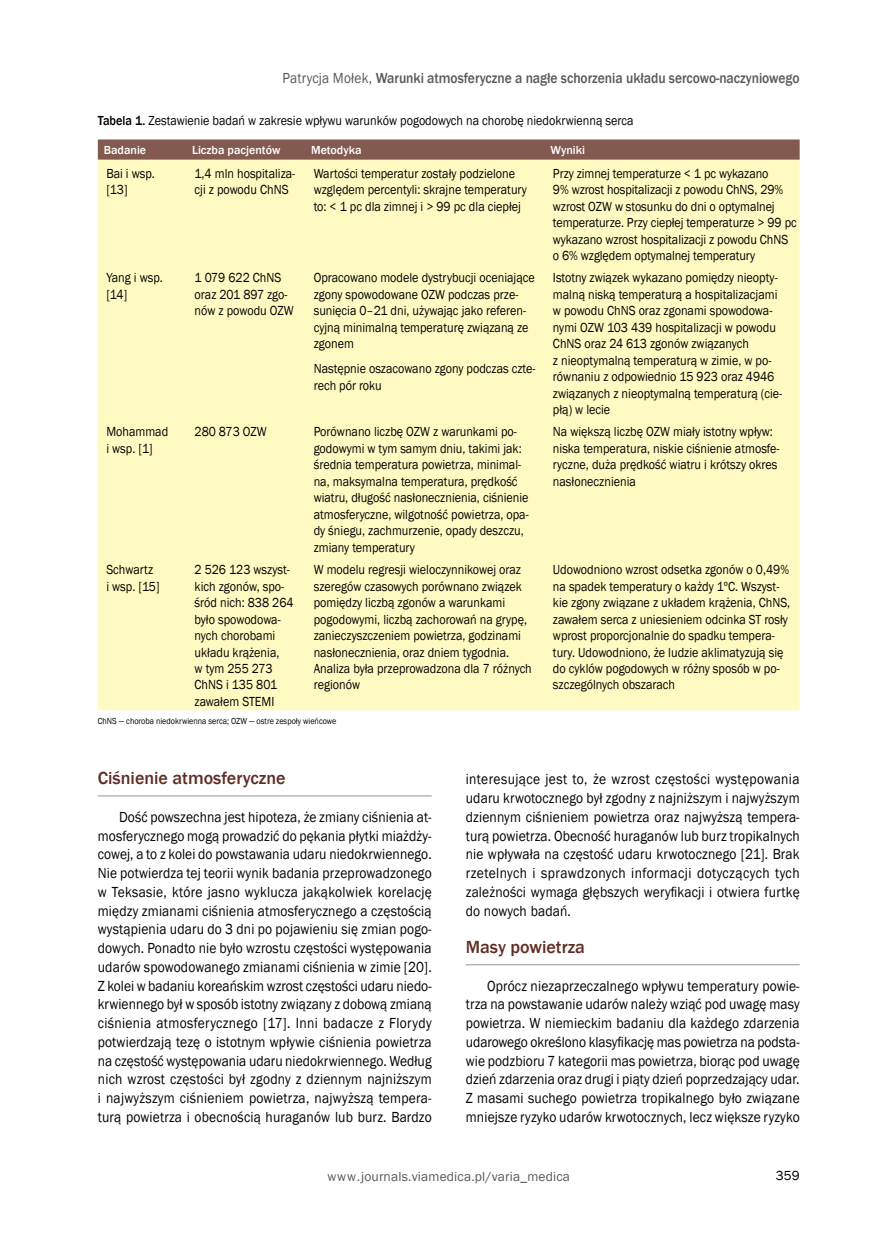
<style>
.page{position:relative;width:872px;height:1234px;background:#fff}
.page>*{position:absolute;margin:0;border:0;box-sizing:border-box;transform-origin:0 0}
.t1{font:500 18px "Franklin Gothic";color:#5f2d25}
.t2{font:15px/18.8px "Franklin Gothic";letter-spacing:.01em;color:#000;text-align:justify;scale:.9 1}
.t3{font:500 15px "Franklin Gothic";letter-spacing:-.005em;color:#58595b;scale:.9 1}
.t4{font:13.5px/16.5px "Franklin Gothic";color:#000;scale:.9 1}
.t5{font:13.5px "Franklin Gothic";letter-spacing:.01em;color:#58595b}
.t6{font:13.5px "Franklin Gothic";color:#000}
.t7{font:500 12px "Franklin Gothic";color:#fff}
.t8{font:9px "Franklin Gothic";color:#000;scale:.9 1}
.s1{font-weight:400}
.s2{font-weight:500}
</style>
<div class="page">
<hr style="left:98px;top:795px;width:334px;height:1px;background:#939598">
<hr style="left:466px;top:964px;width:333px;height:1px;background:#939598">
<svg style="left:98px;top:139px;width:701px;height:21px;background:#876055"></svg>
<div style="left:98px;top:160px;width:701px;height:550px;background:#fffac2"></div>
<p class="t3" style="left:282px;top:69px;width:576px"><span class="s1">Patrycja Mołek,</span> Warunki atmosferyczne a nagłe schorzenia układu sercowo-naczyniowego</p>
<p class="t4" style="left:98px;top:112px;width:596px"><span class="s2">Tabela 1.</span> Zestawienie badań w zakresie wpływu warunków pogodowych na chorobę niedokrwienną serca</p>
<p class="t7" style="left:104px;top:142px;width:44px">Badanie</p>
<p class="t7" style="left:192px;top:142px;width:90px">Liczba pacjentów</p>
<p class="t7" style="left:311px;top:142px;width:52px">Metodyka</p>
<p class="t7" style="left:550px;top:142px;width:36px">Wyniki</p>
<p class="t4" style="left:106px;top:165px;width:56px">Bai i wsp. [13]</p>
<p class="t4" style="left:195px;top:165px;width:113px">1,4 mln hospitaliza&shy;cji z powodu ChNS</p>
<p class="t4" style="left:314px;top:165px;width:238px">Wartości temperatur zostały podzielone względem percentyli: skrajne temperatury to: &lt; 1 pc dla zimnej i &gt; 99 pc dla ciepłej</p>
<p class="t4" style="left:553px;top:165px;width:272px">Przy zimnej temperaturze &lt; 1 pc wykazano<br>9% wzrost hospitalizacji z powodu ChNS, 29% wzrost OZW w stosunku do dni o optymalnej temperaturze. Przy ciepłej temperaturze &gt; 99 pc wykazano wzrost hospitalizacji z powodu ChNS o 6% względem optymalnej temperatury</p>
<p class="t4" style="left:106px;top:270px;width:64px">Yang i wsp. [14]</p>
<p class="t4" style="left:195px;top:270px;width:112px">1 079 622 ChNS oraz 201 897 zgo&shy;nów z powodu OZW</p>
<p class="t4" style="left:314px;top:270px;width:247px">Opracowano modele dystrybucji oceniające zgony spowodowane OZW podczas prze&shy;sunięcia 0–21 dni, używając jako referen&shy;cyjną minimalną temperaturę związaną ze zgonem</p>
<p class="t4" style="left:314px;top:361px;width:248px">Następnie oszacowano zgony podczas czte&shy;rech pór roku</p>
<p class="t4" style="left:553px;top:270px;width:256px">Istotny związek wykazano pomiędzy nieopty&shy;malną niską temperaturą a hospitalizacjami w powodu ChNS oraz zgonami spowodowa&shy;nymi OZW 103 439 hospitalizacji w powodu ChNS oraz 24 613 zgonów związanych<br>z nieoptymalną temperaturą w zimie, w po&shy;równaniu z odpowiednio 15 923 oraz 4946 związanych z nieoptymalną temperaturą (cie&shy;płą) w lecie</p>
<p class="t4" style="left:106px;top:424px;width:70px">Mohammad i wsp. [1]</p>
<p class="t4" style="left:195px;top:424px;width:82px">280 873 OZW</p>
<p class="t4" style="left:314px;top:424px;width:240px">Porównano liczbę OZW z warunkami po&shy;godowymi w tym samym dniu, takimi jak: średnia temperatura powietrza, minimal&shy;na, maksymalna temperatura, prędkość wiatru, długość nasłonecznienia, ciśnienie atmosferyczne, wilgotność powietrza, opa&shy;dy śniegu, zachmurzenie, opady deszczu, zmiany temperatury</p>
<p class="t4" style="left:553px;top:424px;width:253px">Na większą liczbę OZW miały istotny wpływ: niska temperatura, niskie ciśnienie atmosfe&shy;ryczne, duża prędkość wiatru i krótszy okres nasłonecznienia</p>
<p class="t4" style="left:106px;top:561px;width:61px">Schwartz<br>i wsp. [15]</p>
<p class="t4" style="left:195px;top:561px;width:112px">2 526 123 wszyst&shy;kich zgonów, spo&shy;śród nich: 838 264 było spowodowa&shy;nych chorobami układu krążenia,<br>w tym 255 273<br>ChNS i 135 801 zawałem STEMI</p>
<p class="t4" style="left:314px;top:561px;width:244px">W modelu regresji wieloczynnikowej oraz szeregów czasowych porównano związek pomiędzy liczbą zgonów a warunkami pogodowymi, liczbą zachorowań na grypę, zanieczyszczeniem powietrza, godzinami nasłonecznienia, oraz dniem tygodnia.<br>Analiza była przeprowadzona dla 7 różnych regionów</p>
<p class="t4" style="left:553px;top:561px;width:265px">Udowodniono wzrost odsetka zgonów o 0,49% na spadek temperatury o każdy 1ºC. Wszyst&shy;kie zgony związane z układem krążenia, ChNS, zawałem serca z uniesieniem odcinka ST rosły wprost proporcjonalnie do spadku tempera&shy;tury. Udowodniono, że ludzie aklimatyzują się do cyklów pogodowych w różny sposób w po&shy;szczególnych obszarach</p>
<p class="t8" style="left:98px;top:715px;width:266px">ChNS — choroba niedokrwienna serca; OZW — ostre zespoły wieńcowe</p>
<h1 class="t1" style="left:98px;top:767px;width:189px">Ciśnienie atmosferyczne</h1>
<p class="t2" style="left:98px;top:807px;width:372px;text-indent:21px">Dość powszechna jest hipoteza, że zmiany ciśnienia at&shy;mosferycznego mogą prowadzić do pękania płytki miażdży&shy;cowej, a to z kolei do powstawania udaru niedokrwiennego.<br>Nie potwierdza tej teorii wynik badania przeprowadzonego w Teksasie, które jasno wyklucza jakąkolwiek korelację między zmianami ciśnienia atmosferycznego a częstością wystąpienia udaru do 3 dni po pojawieniu się zmian pogo&shy;dowych. Ponadto nie było wzrostu częstości występowania udarów spowodowanego zmianami ciśnienia w zimie [20].<br>Z kolei w badaniu koreańskim wzrost częstości udaru niedo&shy;krwiennego był w sposób istotny związany z dobową zmianą ciśnienia atmosferycznego [17]. Inni badacze z Florydy potwierdzają tezę o istotnym wpływie ciśnienia powietrza na częstość występowania udaru niedokrwiennego. Według nich wzrost częstości był zgodny z dziennym najniższym i najwyższym ciśnieniem powietrza, najwyższą tempera&shy;turą powietrza i obecnością huraganów lub burz. Bardzo</p>
<p class="t2" style="left:466px;top:770px;width:372px">interesujące jest to, że wzrost częstości występowania udaru krwotocznego był zgodny z najniższym i najwyższym dziennym ciśnieniem powietrza oraz najwyższą tempera&shy;turą powietrza. Obecność huraganów lub burz tropikalnych nie wpływała na częstość udaru krwotocznego [21]. Brak rzetelnych i sprawdzonych informacji dotyczących tych zależności wymaga głębszych weryfikacji i otwiera furtkę do nowych badań.</p>
<h1 class="t1" style="left:466px;top:935px;width:121px">Masy powietrza</h1>
<p class="t2" style="left:466px;top:976px;width:372px;text-indent:21px">Oprócz niezaprzeczalnego wpływu temperatury powie&shy;trza na powstawanie udarów należy wziąć pod uwagę masy powietrza. W niemieckim badaniu dla każdego zdarzenia udarowego określono klasyfikację mas powietrza na podsta&shy;wie podzbioru 7 kategorii mas powietrza, biorąc pod uwagę dzień zdarzenia oraz drugi i piąty dzień poprzedzający udar.<br>Z masami suchego powietrza tropikalnego było związane mniejsze ryzyko udarów krwotocznych, lecz większe ryzyko</p>
<p class="t5" style="left:327px;top:1168px;width:244px">www.journals.viamedica.pl/varia_medica</p>
<p class="t6" style="left:776px;top:1166px;width:25px">359</p>
</div>
